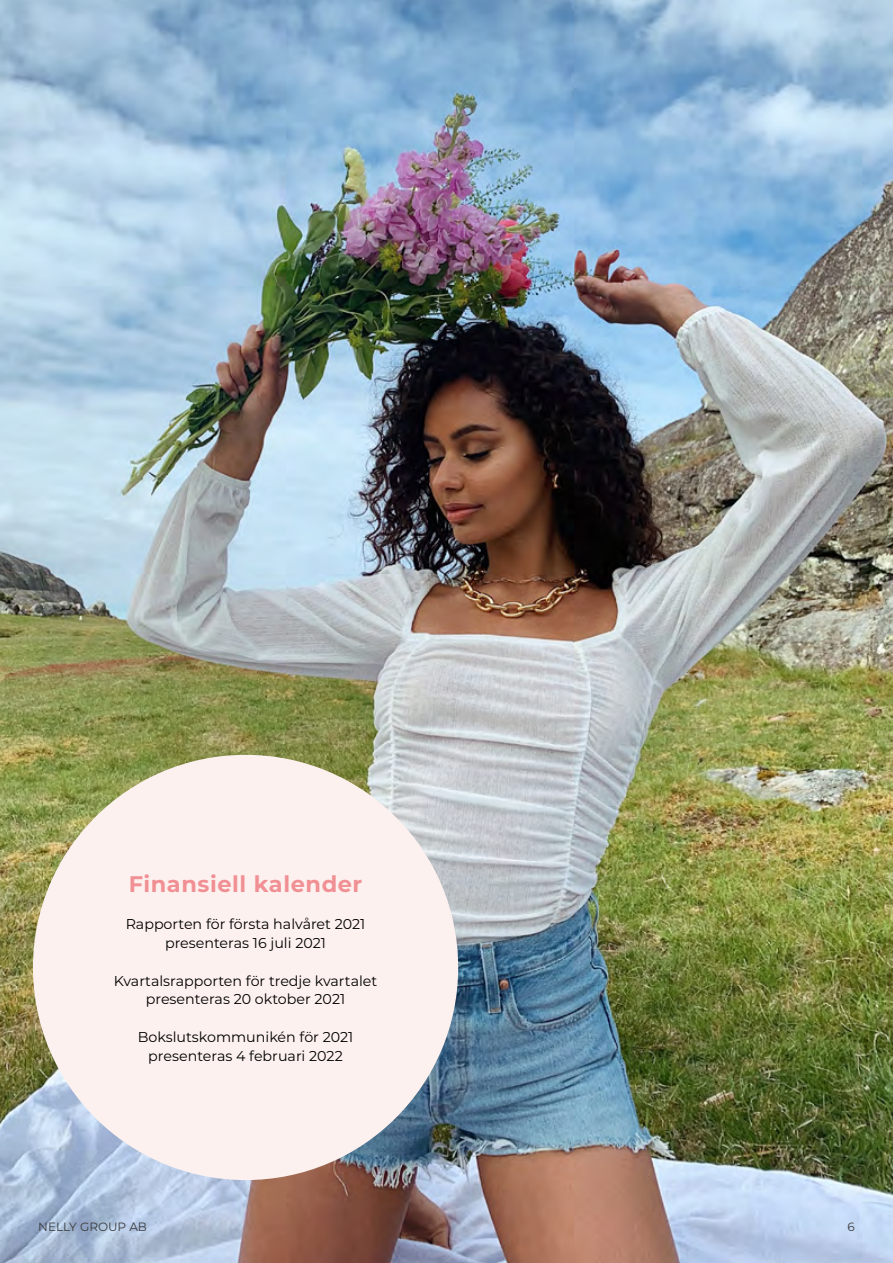
<style>
.page{position:relative;width:893px;height:1263px;background:#fff}
.page>*{position:absolute;margin:0;border:0;box-sizing:border-box;transform-origin:0 0}
.t1{font:700 22.5px "Montserrat";letter-spacing:.025em;color:#f19094}
.t2{font:14.25px/18.8px "Montserrat";color:#000;text-align:center}
.t3{font:12px "Montserrat";color:#3b3b3c}
</style>
<div class="page">
<img style="left:0;top:0;width:893px;height:1263px">
<div style="left:33px;top:755px;width:425px;height:425px;background:#fcf1ee;border-radius:50%"></div>
<h1 class="t1" style="left:129px;top:868px;width:235px">Finansiell kalender</h1>
<p class="t2" style="left:126px;top:914px;width:241px">Rapporten för första halvåret 2021 presenteras 16 juli 2021</p>
<p class="t2" style="left:114px;top:971px;width:265px">Kvartalsrapporten för tredje kvartalet presenteras 20 oktober 2021</p>
<p class="t2" style="left:138px;top:1027px;width:217px">Bokslutskommunikén för 2021 presenteras 4 februari 2022</p>
<p class="t3" style="left:38px;top:1218px;width:110px">NELLY GROUP AB</p>
<p class="t3" style="left:847px;top:1218px;width:9px">6</p>
</div>
